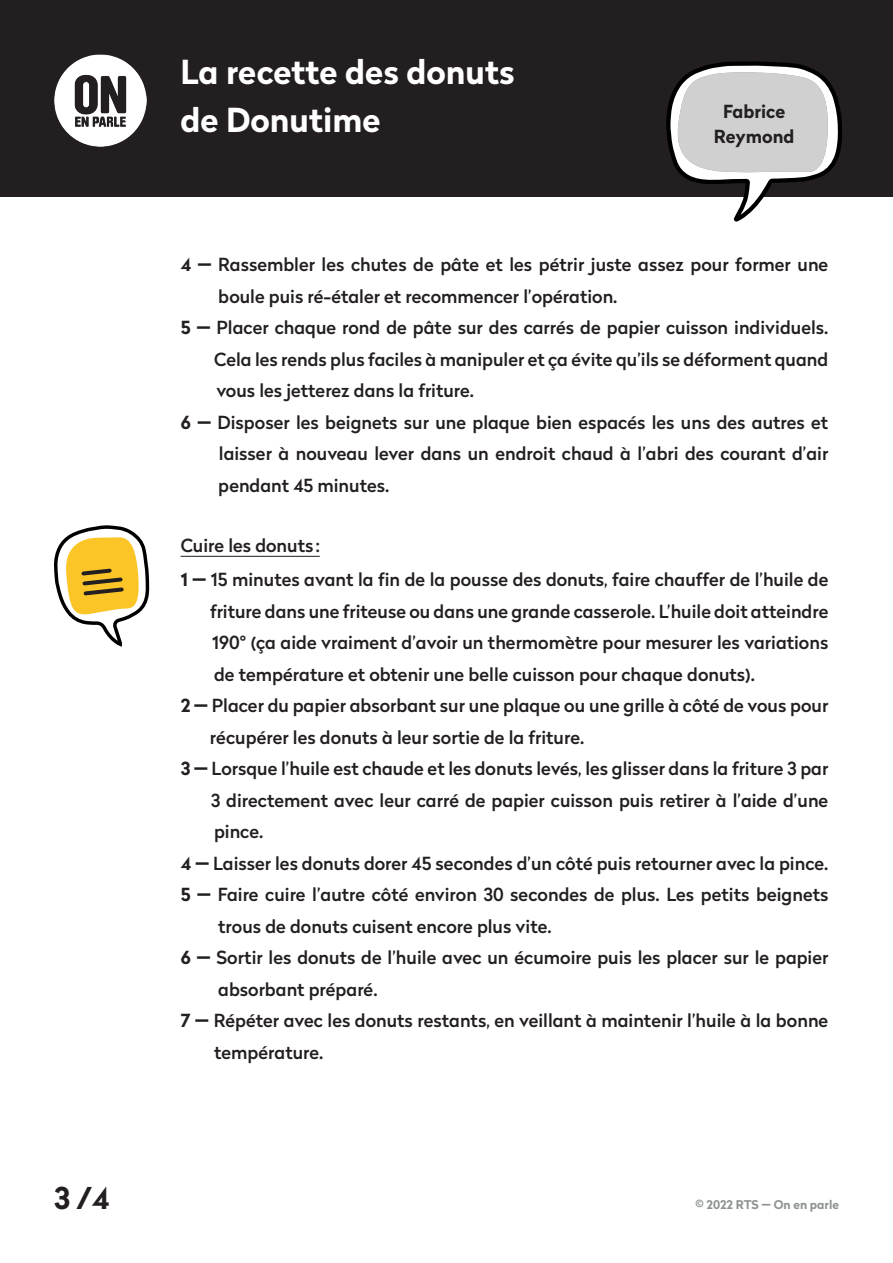
<style>
.page{position:relative;width:893px;height:1263px;background:#fff}
.page>*{position:absolute;margin:0;border:0;box-sizing:border-box;transform-origin:0 0}
.t1{font:700 33px "Radikal";color:#fff}
.t2{font:700 30px "Radikal";color:#231f20}
.t3{font:500 18px/31.5px "Radikal";color:#231f20}
.t4{font:700 18px "Radikal";color:#231f20}
.t5{font:700 12px "Radikal";color:#8e9392}
.s1{font-weight:700}
</style>
<div class="page">
<div style="left:0;top:0;width:893px;height:197px;background:#231f20"></div>
<hr style="left:181px;top:556px;width:139px;height:1px;background:#231f20">
<svg style="left:54px;top:525px;width:95px;height:122px"></svg>
<img style="left:54px;top:54px;width:93px;height:93px">
<svg style="left:666px;top:61px;width:176px;height:161px"></svg>
<h2 class="t2" style="left:54px;top:1176px;width:57px">3 /4</h2>
<p class="t1" style="left:180px;top:48px;width:336px">La recette des donuts</p>
<p class="t1" style="left:180px;top:96px;width:201px">de Donutime</p>
<p class="t4" style="left:723px;top:98px;width:64px">Fabrice</p>
<p class="t4" style="left:714px;top:123px;width:82px">Reymond</p>
<p class="t3" style="left:218px;top:248px;width:611px;text-indent:-38px"><span class="s1">4 —</span> Rassembler les chutes de pâte et les pétrir juste assez pour former une boule puis ré-étaler et recommencer l’opération.</p>
<p class="t3" style="left:214px;top:311px;width:616px;text-align:justify;text-indent:-33px"><span class="s1">5 —</span> Placer chaque rond de pâte sur des carrés de papier cuisson individuels.<br>Cela les rends plus faciles à manipuler et ça évite qu’ils se déforment quand vous les jetterez dans la friture.</p>
<p class="t3" style="left:218px;top:406px;width:612px;text-align:justify;text-indent:-38px"><span class="s1">6 —</span> Disposer les beignets sur une plaque bien espacés les uns des autres et laisser à nouveau lever dans un endroit chaud à l’abri des courant d’air pendant 45 minutes.</p>
<p class="t3" style="left:181px;top:529px;width:141px">Cuire les donuts :</p>
<p class="t3" style="left:210px;top:563px;width:620px;text-align:justify;text-indent:-29px"><span class="s1">1 —</span> 15 minutes avant la fin de la pousse des donuts, faire chauffer de l’huile de friture dans une friteuse ou dans une grande casserole. L’huile doit atteindre 190° (ça aide vraiment d’avoir un thermomètre pour mesurer les variations de température et obtenir une belle cuisson pour chaque donuts).</p>
<p class="t3" style="left:210px;top:689px;width:620px;text-indent:-29px"><span class="s1">2 —</span> Placer du papier absorbant sur une plaque ou une grille à côté de vous pour récupérer les donuts à leur sortie de la friture.</p>
<p class="t3" style="left:211px;top:752px;width:619px;text-align:justify;text-indent:-30px"><span class="s1">3 —</span> Lorsque l’huile est chaude et les donuts levés, les glisser dans la friture 3 par 3 directement avec leur carré de papier cuisson puis retirer à l’aide d’une pince.</p>
<p class="t3" style="left:181px;top:847px;width:649px"><span class="s1">4 —</span> Laisser les donuts dorer 45 secondes d’un côté puis retourner avec la pince.</p>
<p class="t3" style="left:181px;top:878px;width:649px"><span class="s1">5 —</span> Faire cuire l’autre côté environ 30 secondes de plus. Les petits beignets</p>
<p class="t3" style="left:218px;top:910px;width:335px">trous de donuts cuisent encore plus vite.</p>
<p class="t3" style="left:218px;top:941px;width:612px;text-indent:-38px"><span class="s1">6 —</span> Sortir les donuts de l’huile avec un écumoire puis les placer sur le papier absorbant préparé.</p>
<p class="t3" style="left:214px;top:1004px;width:616px;text-indent:-33px"><span class="s1">7 —</span> Répéter avec les donuts restants, en veillant à maintenir l’huile à la bonne température.</p>
<p class="t5" style="left:696px;top:1195px;width:145px">© 2022 RTS — On en parle</p>
</div>
